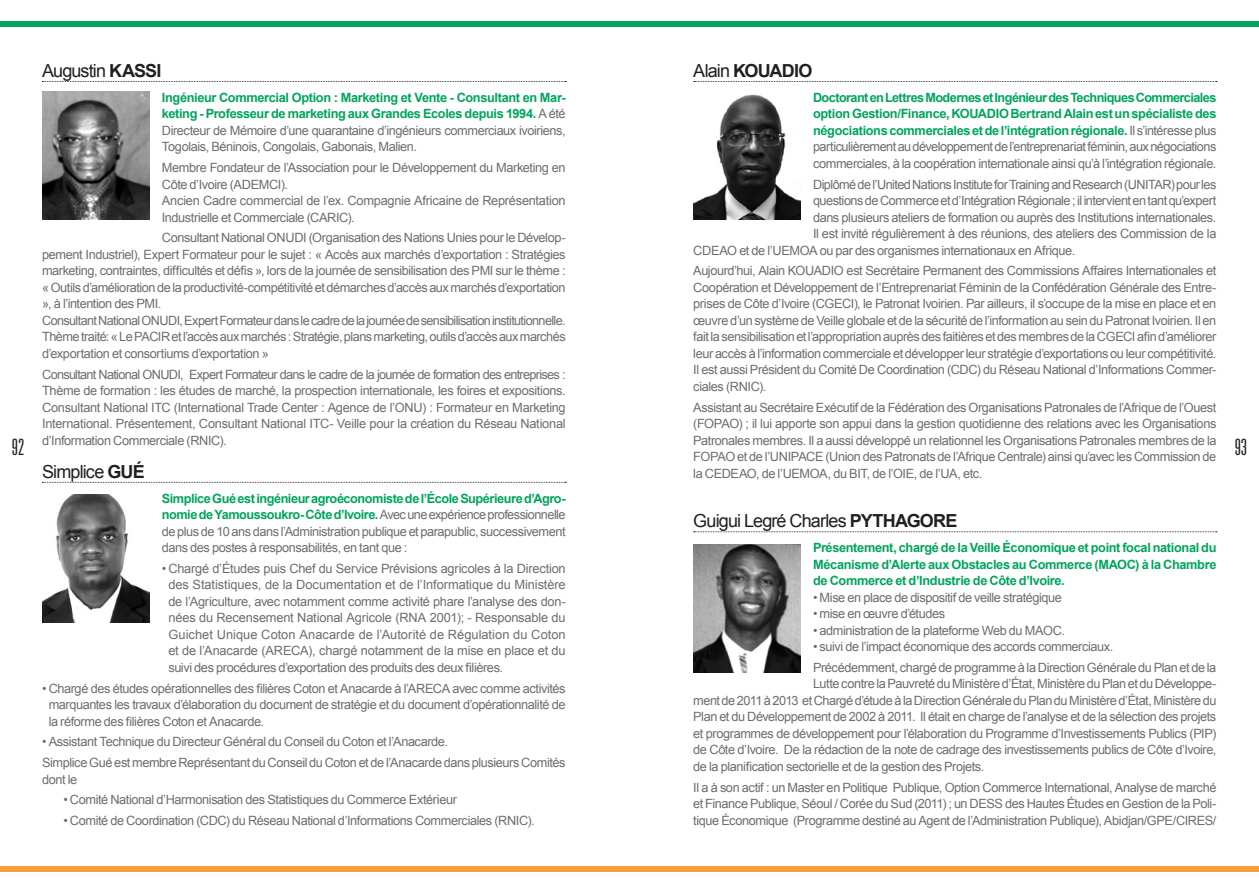
<style>
.page{position:relative;width:1259px;height:893px;background:#fff}
.page>*{position:absolute;margin:0;border:0;box-sizing:border-box;transform-origin:0 0}
.t1{font:300 ultra-condensed 22.5px "Univers";color:#231f20}
.t2{font:18px "Arial";letter-spacing:-.05em;color:#231f20}
.t3{font:700 18px "Arial";color:#231f20}
.t4{font:12.75px/16.5px "Arial";letter-spacing:-.035em;color:#6c6d70;text-align:justify}
.t5{font:700 12.75px/16.5px "Arial";letter-spacing:-.025em;color:#00a55c;text-align:justify}
.s1{font-weight:700}
.s2{font-weight:400}
.s3{font-weight:700;color:#00a55c}
.s4{font-weight:400;color:#6c6d70}
</style>
<div class="page">
<div style="left:0;top:21px;width:1259px;height:6px;background:#00a55c"></div>
<div style="left:0;top:866px;width:1259px;height:6px;background:#f9a03a"></div>
<svg style="left:693px;top:81px;width:524px;height:1px"></svg>
<svg style="left:693px;top:531px;width:524px;height:1px"></svg>
<svg style="left:42px;top:81px;width:524px;height:1px"></svg>
<svg style="left:42px;top:482px;width:524px;height:1px"></svg>
<img style="left:42px;top:92px;width:107px;height:128px">
<img style="left:693px;top:94px;width:107px;height:126px">
<img style="left:693px;top:544px;width:107px;height:128px">
<img style="left:42px;top:495px;width:107px;height:128px">
<h2 class="t2" style="left:42px;top:59px;width:118px">Augustin <span class="s1">Kassi</span></h2>
<h2 class="t3" style="left:693px;top:59px;width:76px"><span class="s2">Alain</span> Kouadi</h2>
<h2 class="t3" style="left:798px;top:59px;width:16px">o</h2>
<p class="t4" style="left:162px;top:89px;width:405px"><span class="s3">Ingénieur Commercial Option : Marketing et Vente - Consultant en Mar&shy;keting - Professeur de marketing aux Grandes Ecoles depuis 1994.</span> A été Directeur de Mémoire d’une quarantaine d’ingénieurs commerciaux ivoiriens, Togolais, Béninois, Congolais, Gabonais, Malien.</p>
<p class="t4" style="left:162px;top:160px;width:405px;text-align:left">Membre Fondateur de l’Association pour le Développement du Marketing en Côte d’Ivoire (ADEMCI).<br>Ancien Cadre commercial de l’ex. Compagnie Africaine de Représentation Industrielle et Commerciale (CARIC).</p>
<p class="t4" style="left:42px;top:230px;width:525px;text-align:left;text-indent:120px">Consultant National ONUDI (Organisation des Nations Unies pour le Dévelop&shy;pement Industriel), Expert Formateur pour le sujet : « Accès aux marchés d’exportation : Stratégies marketing, contraintes, difficultés et défis », lors de la journée de sensibilisation des PMI sur le thème : « Outils d’amélioration de la productivité-compétitivité et démarches d’accès aux marchés d’exportation », à l’intention des PMI.<br>Consultant National ONUDI, Expert Formateur dans le cadre de la journée de sensibilisation institutionnelle.<br>Thème traité: « Le PACIR et l’accès aux marchés : Stratégie, plans marketing, outils d’accès aux marchés d’exportation et consortiums d’exportation »</p>
<p class="t4" style="left:42px;top:366px;width:525px">Consultant National ONUDI, Expert Formateur dans le cadre de la journée de formation des entreprises :<br>Thème de formation : les études de marché, la prospection internationale, les foires et expositions.<br>Consultant National ITC (International Trade Center : Agence de l’ONU) : Formateur en Marketing International. Présentement, Consultant National ITC- Veille pour la création du Réseau National d’Information Commerciale (RNIC).</p>
<h2 class="t2" style="left:42px;top:460px;width:91px">Simplice <span class="s1">Gué</span></h2>
<p class="t4" style="left:162px;top:490px;width:405px"><span class="s3">Simplice Gué est ingénieur agroéconomiste de l’École Supérieure d’Agro&shy;nomie de Yamoussoukro- Côte d’Ivoire.</span> Avec une expérience professionnelle de plus de 10 ans dans l’Administration publique et parapublic, successivement dans des postes à responsabilités, en tant que :</p>
<p class="t4" style="left:168px;top:560px;width:399px;text-indent:-7px">• Chargé d’Études puis Chef du Service Prévisions agricoles à la Direction des Statistiques, de la Documentation et de l’Informatique du Ministère de l’Agriculture, avec notamment comme activité phare l’analyse des don&shy;nées du Recensement National Agricole (RNA 2001); - Responsable du Guichet Unique Coton Anacarde de l’Autorité de Régulation du Coton et de l’Anacarde (ARECA), chargé notamment de la mise en place et du suivi des procédures d’exportation des produits des deux filières.</p>
<p class="t4" style="left:49px;top:680px;width:518px;text-indent:-7px">• Chargé des études opérationnelles des filières Coton et Anacarde à l’ARECA avec comme activités marquantes les travaux d’élaboration du document de stratégie et du document d’opérationnalité de la réforme des filières Coton et Anacarde.</p>
<p class="t4" style="left:42px;top:732px;width:525px;line-height:20.7px">• Assistant Technique du Directeur Général du Conseil du Coton et l’Anacarde.<br>Simplice Gué est membre Représentant du Conseil du Coton et de l’Anacarde dans plusieurs Comités</p>
<p class="t4" style="left:42px;top:771px;width:37px">dont le</p>
<p class="t4" style="left:63px;top:792px;width:395px">• Comité National d’Harmonisation des Statistiques du Commerce Extérieur</p>
<p class="t4" style="left:63px;top:813px;width:473px">• Comité de Coordination (CDC) du Réseau National d’Informations Commerciales (RNIC).</p>
<p class="t5" style="left:813px;top:90px;width:405px">Doctorant en Lettres Modernes et Ingénieur des Techniques Commerciales option Gestion/Finance, KOUADIO Bertrand Alain est un spécialiste des négociations commerciales et de l’intégration régionale. <span class="s4">Il s’intéresse plus particulièrement au développement de l’entreprenariat féminin, aux négociations commerciales, à la coopération internationale ainsi qu’à l’intégration régionale.</span></p>
<p class="t4" style="left:813px;top:176px;width:405px">Diplômé de l’United Nations Institute for Training and Research (UNITAR) pour les</p>
<p class="t4" style="left:813px;top:193px;width:405px">questions de Commerce et d’Intégration Régionale ; il intervient en tant qu’expert</p>
<p class="t4" style="left:813px;top:209px;width:405px">dans plusieurs ateliers de formation ou auprès des Institutions internationales.</p>
<p class="t4" style="left:813px;top:226px;width:405px">Il est invité régulièrement à des réunions, des ateliers des Commission de la</p>
<p class="t4" style="left:693px;top:242px;width:383px">CDEAO et de l’UEMOA ou par des organismes internationaux en Afrique.</p>
<p class="t4" style="left:693px;top:263px;width:525px">Aujourd’hui, Alain KOUADIO est Secrétaire Permanent des Commissions Affaires Internationales et Coopération et Développement de l’Entreprenariat Féminin de la Confédération Générale des Entre&shy;prises de Côte d’Ivoire (CGECI), le Patronat Ivoirien. Par ailleurs, il s’occupe de la mise en place et en œuvre d’un système de Veille globale et de la sécurité de l’information au sein du Patronat Ivoirien. Il en fait la sensibilisation et l’appropriation auprès des faitières et des membres de la CGECI afin d’améliorer leur accès à l’information commerciale et développer leur stratégie d’exportations ou leur compétitivité.<br>Il est aussi Président du Comité De Coordination (CDC) du Réseau National d’Informations Commer&shy;ciales (RNIC).</p>
<p class="t4" style="left:693px;top:399px;width:525px">Assistant au Secrétaire Exécutif de la Fédération des Organisations Patronales de l’Afrique de l’Ouest (FOPAO) ; il lui apporte son appui dans la gestion quotidienne des relations avec les Organisations Patronales membres. Il a aussi développé un relationnel les Organisations Patronales membres de la FOPAO et de l’UNIPACE (Union des Patronats de l’Afrique Centrale) ainsi qu’avec les Commission de la CEDEAO, de l’UEMOA, du BIT, de l’OIE, de l’UA, etc.</p>
<h2 class="t2" style="left:693px;top:509px;width:181px">Guigui Legré Charles <span class="s1">Pythag</span></h2>
<h2 class="t3" style="left:920px;top:509px;width:39px">ore</h2>
<p class="t5" style="left:813px;top:540px;width:405px">Présentement, chargé de la Veille Économique et point focal national du Mécanisme d’Alerte aux Obstacles au Commerce (MAOC) à la Chambre de Commerce et d’Industrie de Côte d’Ivoire.</p>
<p class="t4" style="left:813px;top:589px;width:250px">• Mise en place de dispositif de veille stratégique</p>
<p class="t4" style="left:813px;top:606px;width:134px">• mise en œuvre d’études</p>
<p class="t4" style="left:813px;top:622px;width:253px">• administration de la plateforme Web du MAOC.</p>
<p class="t4" style="left:813px;top:636px;width:405px;line-height:20.7px">• suivi de l’impact économique des accords commerciaux.<br>Précédemment, chargé de programme à la Direction Générale du Plan et de la</p>
<p class="t4" style="left:693px;top:676px;width:524px;text-indent:120px">Lutte contre la Pauvreté du Ministère d’État, Ministère du Plan et du Développe&shy;ment de 2011 à 2013 et Chargé d’étude à la Direction Générale du Plan du Ministère d’État, Ministère du Plan et du Développement de 2002 à 2011. Il était en charge de l’analyse et de la sélection des projets et programmes de développement pour l’élaboration du Programme d’Investissements Publics (PIP) de Côte d’Ivoire. De la rédaction de la note de cadrage des investissements publics de Côte d’Ivoire, de la planification sectorielle et de la gestion des Projets.</p>
<p class="t4" style="left:693px;top:779px;width:525px">Il a à son actif : un Master en Politique Publique, Option Commerce International, Analyse de marché et Finance Publique, Séoul / Corée du Sud (2011) ; un DESS des Hautes Études en Gestion de la Poli&shy;tique Économique (Programme destiné au Agent de l’Administration Publique), Abidjan/GPE/CIRES/</p>
<h1 class="t1" style="left:12px;top:436px;width:14px">92</h1>
<h1 class="t1" style="left:1234px;top:436px;width:14px">93</h1>
</div>
